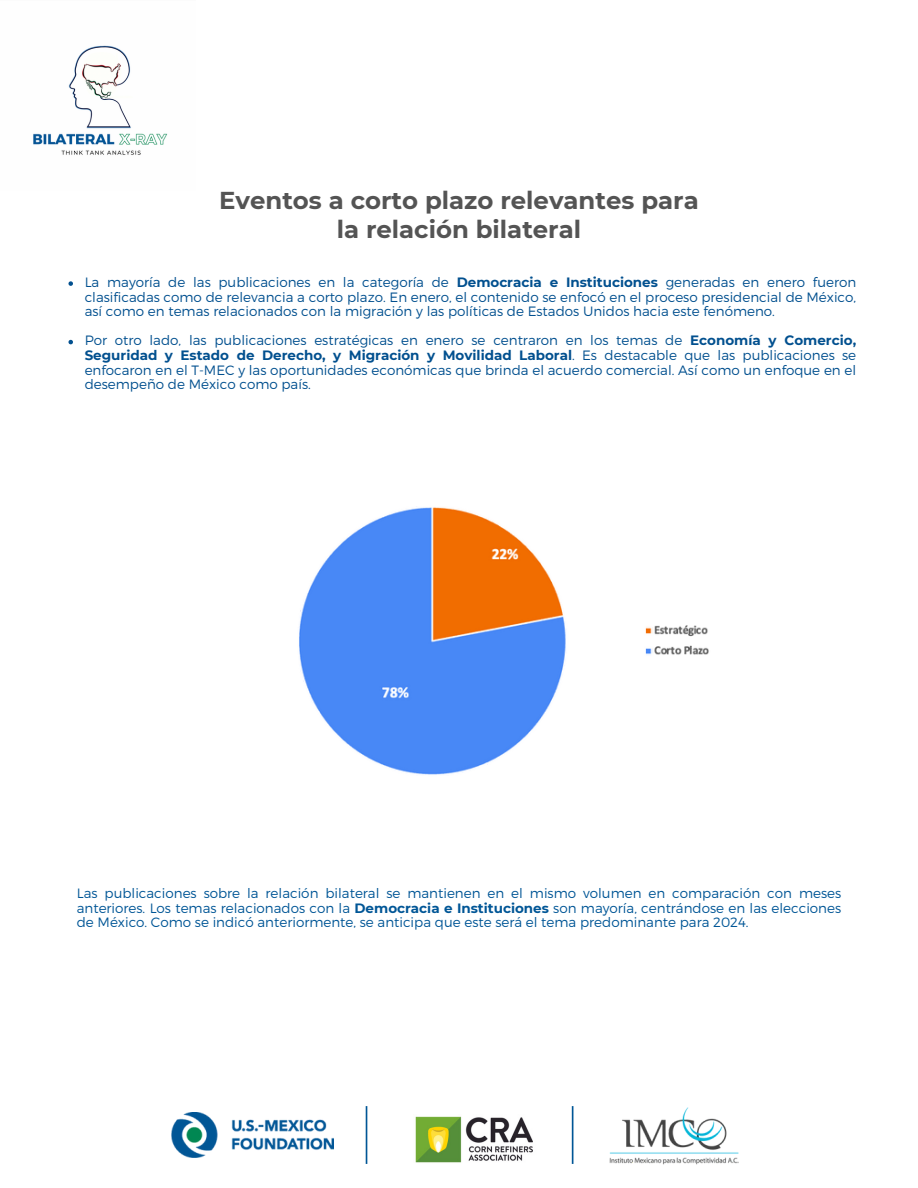
<style>
.page{position:relative;width:918px;height:1188px;background:#fff}
.page>*{position:absolute;margin:0;border:0;box-sizing:border-box;transform-origin:0 0}
.t1{font:700 24.45px/29.2px "Montserrat";color:#545454;text-align:center}
.t2{font:300 13.5px/14.7px "Montserrat";color:#02508f;text-align:justify}
.t3{font:300 13.5px/14.7px "Montserrat";color:#005696;text-align:justify}
.s1{font-weight:700}
</style>
<div class="page">
<img style="left:171px;top:1112px;width:163px;height:46px">
<img style="left:609px;top:1107px;width:130px;height:58px">
<hr style="left:366px;top:1106px;width:1px;height:58px;background:#005696">
<hr style="left:572px;top:1106px;width:1px;height:58px;background:#005696">
<img style="left:415px;top:1116px;width:118px;height:47px">
<img style="left:33px;top:45px;width:135px;height:110px">
<img style="left:299px;top:507px;width:410px;height:268px">
<svg style="left:68px;top:281px;width:5px;height:5px"></svg>
<svg style="left:68px;top:340px;width:5px;height:4px"></svg>
<p class="t1" style="left:219px;top:185px;width:481px">Eventos a corto plazo relevantes para la relación bilateral</p>
<p class="t2" style="left:85px;top:274px;width:773px">La mayoría de las publicaciones en la categoría de <span class="s1">Democracia e Instituciones</span> generadas en enero fueron clasificadas como de relevancia a corto plazo. En enero, el contenido se enfocó en el proceso presidencial de México, así como en temas relacionados con la migración y las políticas de Estados Unidos hacia este fenómeno.</p>
<p class="t2" style="left:85px;top:333px;width:773px">Por otro lado, las publicaciones estratégicas en enero se centraron en los temas de <span class="s1">Economía y Comercio, Seguridad y Estado de Derecho, y Migración y Movilidad Laboral</span>. Es destacable que las publicaciones se enfocaron en el T-MEC y las oportunidades económicas que brinda el acuerdo comercial. Así como un enfoque en el desempeño de México como país.</p>
<p class="t3" style="left:77px;top:885px;width:766px">Las publicaciones sobre la relación bilateral se mantienen en el mismo volumen en comparación con meses anteriores. Los temas relacionados con la <span class="s1">Democracia e Instituciones</span> son mayoría, centrándose en las elecciones de México. Como se indicó anteriormente, se anticipa que este será el tema predominante para 2024.</p>
</div>
